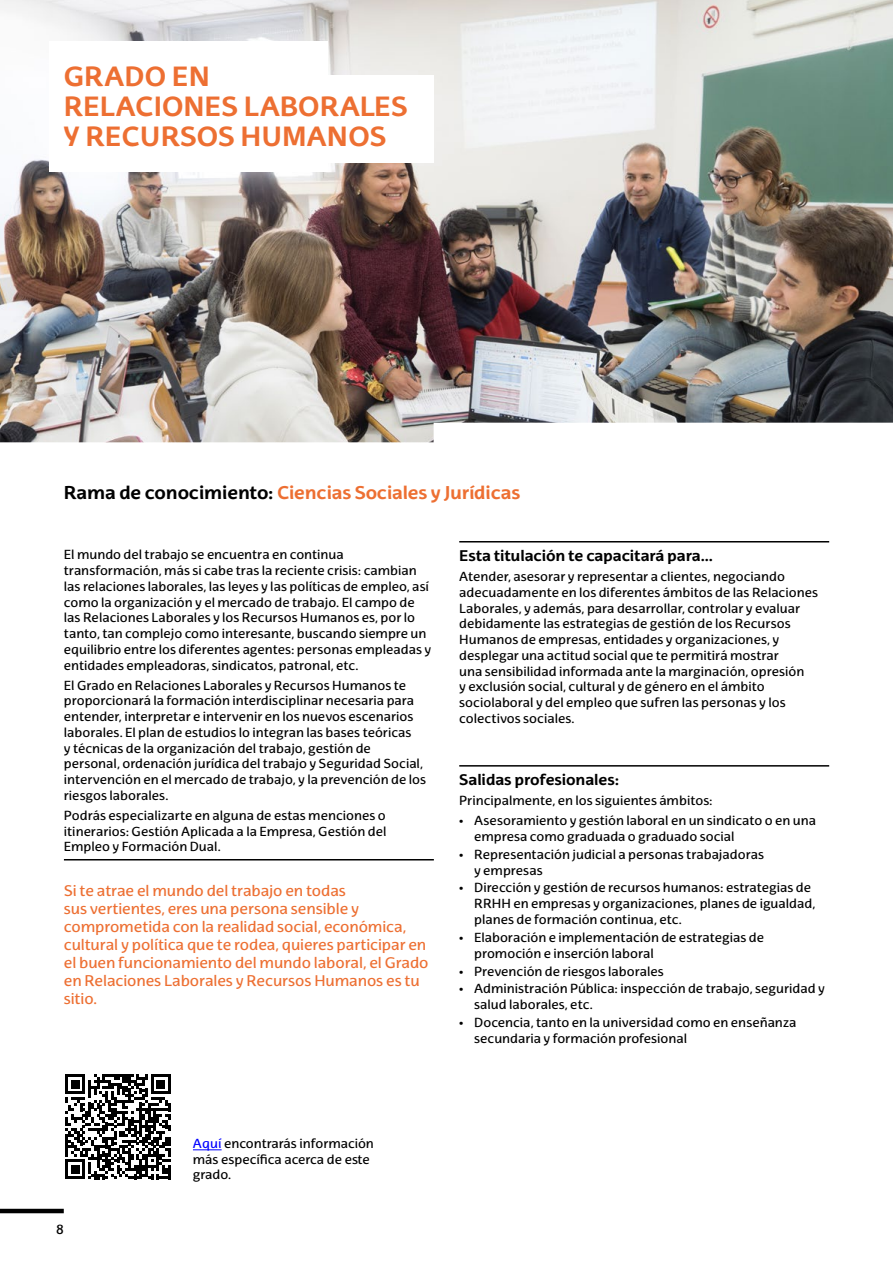
<style>
.page{position:relative;width:893px;height:1263px;background:#fff}
.page>*{position:absolute;margin:0;border:0;box-sizing:border-box;transform-origin:0 0}
.t1{font:700 27px/30px "EHU Sans";color:#ed6f32}
.Párrafo_ESP{font:700 18px "EHU Sans";letter-spacing:-.01em;color:#ed6f32}
.Párrafo_ESP-2{font:15px/18px "EHU Sans";letter-spacing:-.005em;color:#ed6f32}
.Párrafo_ESP-3{font:700 15px "EHU Sans";letter-spacing:-.01em;color:#000}
.t2{font:13.5px "EHU Sans";color:#000}
.Párrafo_ESP-4{font:12.75px/15.8px "EHU Sans";color:#000}
.s1{color:#000}
.s2{color:#00f}
</style>
<div class="page">
<img style="left:0;top:0;width:893px;height:442px">
<svg style="left:434px;top:423px;width:459px;height:19px"></svg>
<div style="left:49px;top:76px;width:385px;height:61px;background:#fff"></div>
<div style="left:49px;top:98px;width:385px;height:65px;background:#fff"></div>
<div style="left:49px;top:42px;width:278px;height:61px;background:#fff"></div>
<div style="left:49px;top:125px;width:278px;height:46px;background:#fff"></div>
<hr style="left:459px;top:541px;width:370px;height:1px;background:#000">
<hr style="left:64px;top:859px;width:370px;height:1px;background:#000">
<hr style="left:459px;top:765px;width:370px;height:1px;background:#000">
<hr style="left:0;top:1209px;width:64px;height:4px;background:#000">
<svg style="left:66px;top:1074px;width:104px;height:105px"></svg>
<svg style="left:193px;top:1149px;width:29px;height:1px"></svg>
<p class="t1" style="left:64px;top:61px;width:346px">GRADO EN<br>RELACIONES LABORALES<br>Y RECURSOS HUMANOS</p>
<p class="Párrafo_ESP" style="left:64px;top:481px;width:458px"><span class="s1">Rama de conocimiento:</span> Ciencias Sociales y Jurídicas</p>
<p class="Párrafo_ESP-4" style="left:64px;top:547px;width:369px">El mundo del trabajo se encuentra en continua transformación, más si cabe tras la reciente crisis: cambian las relaciones laborales, las leyes y las políticas de empleo, así como la organización y el mercado de trabajo. El campo de las Relaciones Laborales y los Recursos Humanos es, por lo tanto, tan complejo como interesante, buscando siempre un equilibrio entre los diferentes agentes: personas empleadas y entidades empleadoras, sindicatos, patronal, etc.</p>
<p class="Párrafo_ESP-4" style="left:64px;top:677px;width:364px">El Grado en Relaciones Laborales y Recursos Humanos te proporcionará la formación interdisciplinar necesaria para entender, interpretar e intervenir en los nuevos escenarios laborales. El plan de estudios lo integran las bases teóricas<br>y técnicas de la organización del trabajo, gestión de personal, ordenación jurídica del trabajo y Seguridad Social, intervención en el mercado de trabajo, y la prevención de los riesgos laborales.</p>
<p class="Párrafo_ESP-4" style="left:64px;top:807px;width:324px;text-align:justify">Podrás especializarte en alguna de estas menciones o itinerarios: Gestión Aplicada a la Empresa, Gestión del Empleo y Formación Dual.</p>
<p class="Párrafo_ESP-2" style="left:64px;top:881px;width:366px">Si te atrae el mundo del trabajo en todas<br>sus vertientes, eres una persona sensible y comprometida con la realidad social, económica, cultural y política que te rodea, quieres participar en el buen funcionamiento del mundo laboral, el Grado en Relaciones Laborales y Recursos Humanos es tu sitio.</p>
<p class="Párrafo_ESP-3" style="left:459px;top:546px;width:255px">Esta titulación te capacitará para…</p>
<p class="Párrafo_ESP-4" style="left:459px;top:569px;width:360px">Atender, asesorar y representar a clientes, negociando adecuadamente en los diferentes ámbitos de las Relaciones Laborales, y además, para desarrollar, controlar y evaluar debidamente las estrategias de gestión de los Recursos Humanos de empresas, entidades y organizaciones, y desplegar una actitud social que te permitirá mostrar<br>una sensibilidad informada ante la marginación, opresión<br>y exclusión social, cultural y de género en el ámbito sociolaboral y del empleo que sufren las personas y los colectivos sociales.</p>
<p class="Párrafo_ESP-3" style="left:459px;top:770px;width:161px">Salidas profesionales:</p>
<p class="Párrafo_ESP-4" style="left:459px;top:793px;width:255px">Principalmente, en los siguientes ámbitos:</p>
<p class="Párrafo_ESP-4" style="left:474px;top:813px;width:343px;text-indent:-15px">• Asesoramiento y gestión laboral en un sindicato o en una empresa como graduada o graduado social</p>
<p class="Párrafo_ESP-4" style="left:474px;top:846px;width:291px;text-indent:-15px">• Representación judicial a personas trabajadoras y empresas</p>
<p class="Párrafo_ESP-4" style="left:474px;top:880px;width:343px;text-indent:-15px">• Dirección y gestión de recursos humanos: estrategias de<br>RRHH en empresas y organizaciones, planes de igualdad, planes de formación continua, etc.</p>
<p class="Párrafo_ESP-4" style="left:474px;top:929px;width:291px;text-indent:-15px">• Elaboración e implementación de estrategias de promoción e inserción laboral</p>
<p class="Párrafo_ESP-4" style="left:459px;top:963px;width:206px">• Prevención de riesgos laborales</p>
<p class="Párrafo_ESP-4" style="left:474px;top:981px;width:352px;text-indent:-15px">• Administración Pública: inspección de trabajo, seguridad y salud laborales, etc.</p>
<p class="Párrafo_ESP-4" style="left:474px;top:1014px;width:324px;text-indent:-15px">• Docencia, tanto en la universidad como en enseñanza secundaria y formación profesional</p>
<p class="t2" style="left:56px;top:1221px;width:9px">8</p>
<p class="Párrafo_ESP-4" style="left:193px;top:1135px;width:182px"><span class="s2">Aquí</span> encontrarás información más específica acerca de este grado.</p>
</div>
